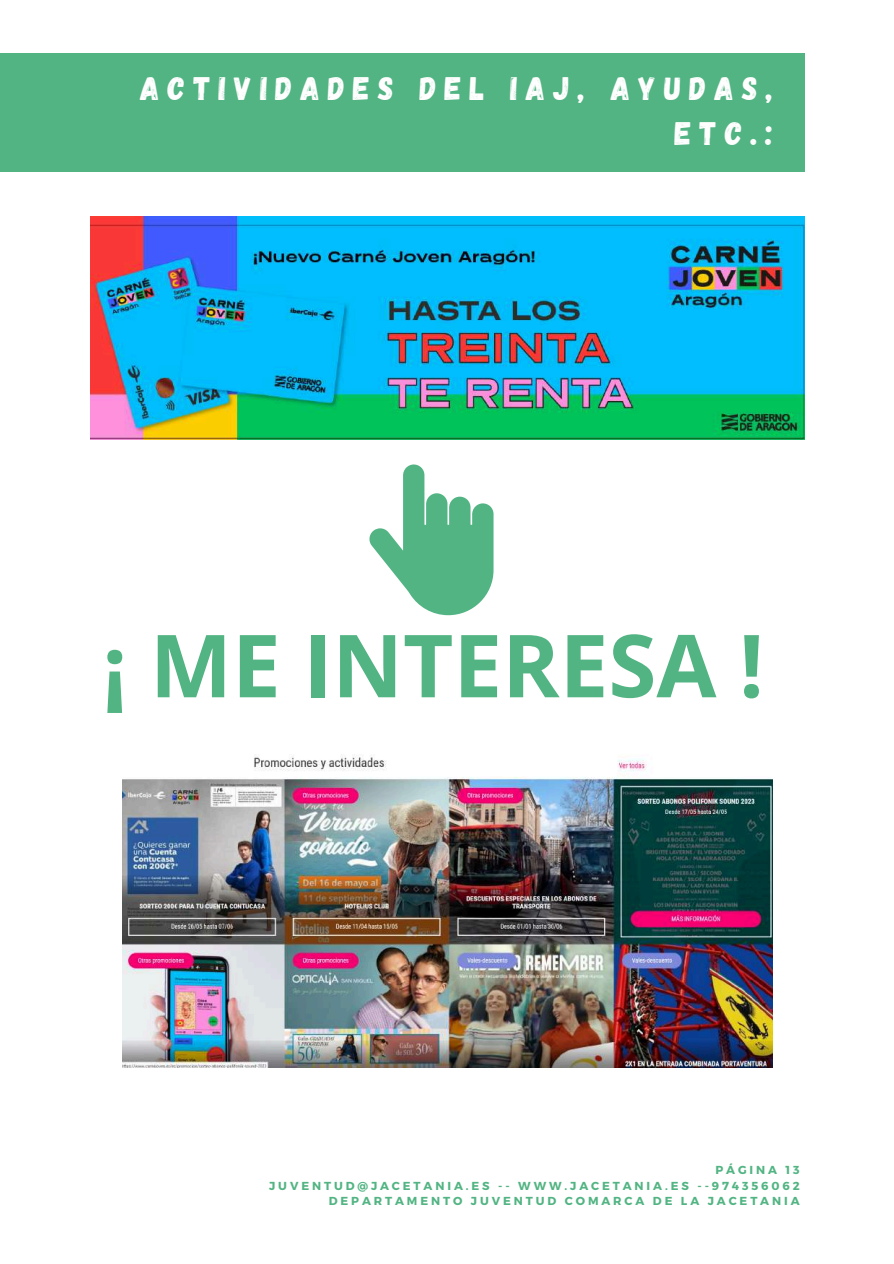
<style>
.page{position:relative;width:894px;height:1264px;background:#fff}
.page>*{position:absolute;margin:0;border:0;box-sizing:border-box;transform-origin:0 0}
.t1{font:700 87px "Open Sans";color:#52b483}
.t2{font:32.55px/45px "Gagalin";letter-spacing:.25em;color:#fefefe;text-align:right}
.t3{font:700 11.55px/15.5px "Montserrat";letter-spacing:.25em;color:#52b483;text-align:right}
</style>
<div class="page">
<div style="left:0;top:54px;width:804px;height:118px;background:#52b483"></div>
<img style="left:90px;top:216px;width:714px;height:223px">
<svg style="left:369px;top:464px;width:124px;height:151px"></svg>
<img style="left:122px;top:754px;width:650px;height:313px">
<h2 class="t2" style="left:140px;top:64px;width:634px">ACTIVIDADES DEL IAJ, AYUDAS,<br>ETC.:</h2>
<h1 class="t1" style="left:102px;top:604px;width:663px">¡ ME INTERESA !</h1>
<p class="t3" style="left:269px;top:1161px;width:532px">PÁGINA 13<br>JUVENTUD@JACETANIA.ES -- WWW.JACETANIA.ES --974356062<br>DEPARTAMENTO JUVENTUD COMARCA DE LA JACETANIA</p>
</div>
